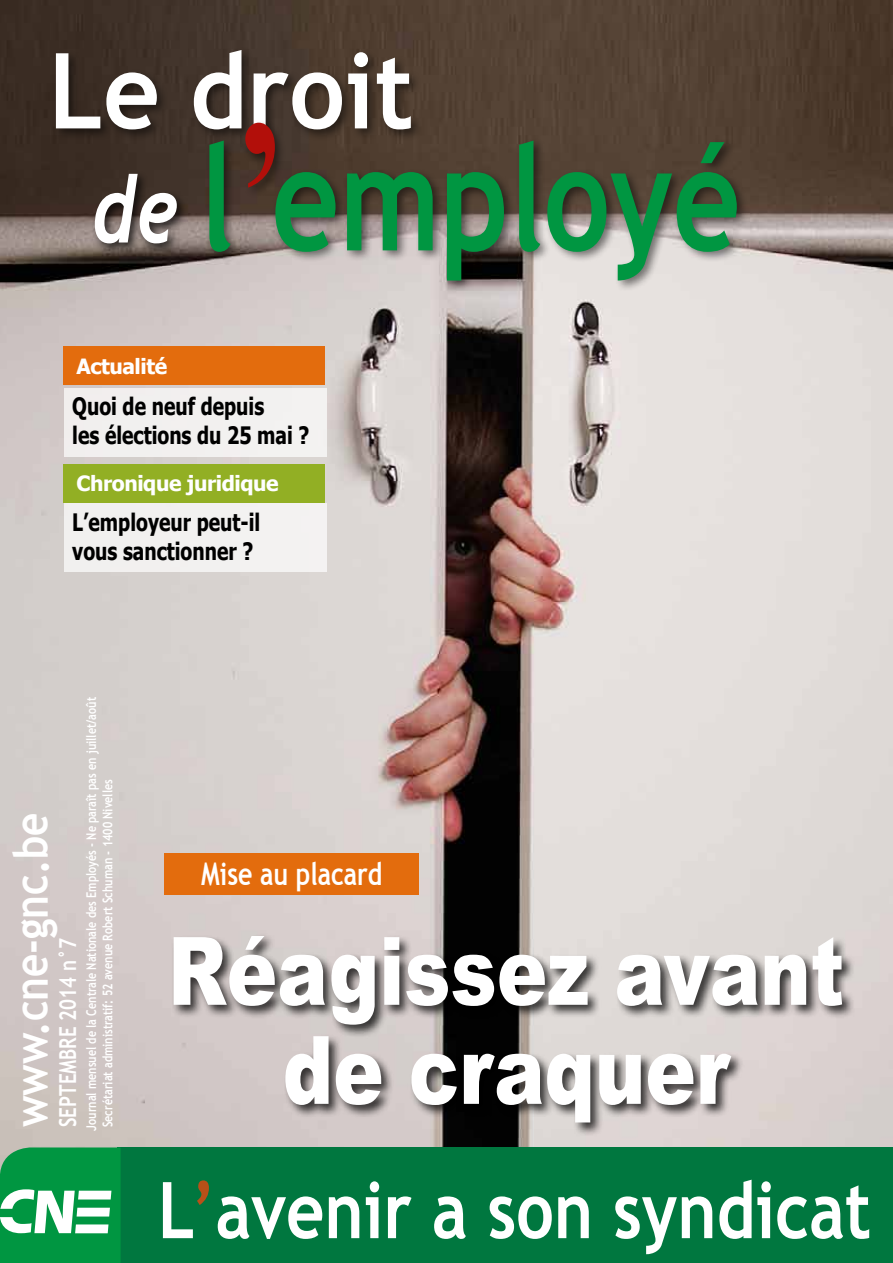
<style>
.page{position:relative;width:893px;height:1263px;background:#fff}
.page>*{position:absolute;margin:0;border:0;box-sizing:border-box;transform-origin:0 0}
.t1{font:700 199.8px "Times New Roman";color:#b20f0a;scale:.8 1}
.t2{font:700 147px "Trebuchet MS";color:#009641;scale:.8 1}
.t3{font:700 105px "Trebuchet MS";color:#fff;scale:.94 1}
.t4{font:900 94.5px/99px "Arial";color:#fff;text-align:center;scale:.8 1}
.t5{font:italic 700 93.15px "Trebuchet";color:#fff;scale:.8 1}
.t6{font:700 78.3px "Trebuchet MS";color:#fff;scale:.85 1}
.t7{font:700 47.55px "Trebuchet MS";color:#fff;scale:.85 1}
.t8{font:700 31.35px "Trebuchet MS";color:#fff;scale:.8 1}
.t9{font:700 24px/28.8px "Tahoma";color:#000;scale:.8 1}
.t10{font:700 23.4px "Trebuchet MS";color:#fff;scale:.8 1}
.t11{font:700 21px "Tahoma";letter-spacing:-.02em;color:#fff}
.t12{font:700 13.5px/16.2px "Trebuchet MS";color:#fff;scale:.8 1}
.s1{color:#b85018}
</style>
<div class="page">
<img style="left:0;top:0;width:893px;height:1147px">
<div style="left:91px;top:170px;width:98px;height:86px;background:#000;opacity:.75"></div>
<div style="left:118px;top:1147px;width:775px;height:116px;background:#00773f"></div>
<svg style="left:0;top:1147px;width:121px;height:116px"></svg>
<div style="left:52px;top:47px;width:371px;height:95px;background:#000;opacity:.5"></div>
<div style="left:241px;top:119px;width:46px;height:80px;background:#000;opacity:.5"></div>
<div style="left:64px;top:504px;width:262px;height:68px;background:#f2f1f0"></div>
<div style="left:64px;top:346px;width:261px;height:39px;background:#e36c0d"></div>
<div style="left:64px;top:389px;width:262px;height:68px;background:#f2f0ef"></div>
<div style="left:64px;top:463px;width:261px;height:39px;background:#92af24"></div>
<div style="left:165px;top:853px;width:254px;height:42px;background:#e36c0d"></div>
<div style="left:205px;top:137px;width:544px;height:156px;background:#000;opacity:.5"></div>
<div style="left:171px;top:933px;width:685px;height:204px;background:#000;opacity:.75"></div>
<h3 class="t3" style="left:49px;top:25px;width:390px">Le droit</h3>
<h1 class="t1" style="left:233px;top:53px;width:68px">’</h1>
<h2 class="t2" style="left:199px;top:106px;width:678px">l employé</h2>
<h3 class="t5" style="left:92px;top:153px;width:108px">de</h3>
<h3 class="t11" style="left:77px;top:351px;width:92px">Actualité</h3>
<h3 class="t9" style="left:72px;top:391px;width:298px">Quoi de neuf depuis<br>les élections du 25 mai ?</h3>
<h3 class="t11" style="left:77px;top:469px;width:204px">Chronique juridique</h3>
<h3 class="t9" style="left:72px;top:506px;width:237px">L’employeur peut-il vous sanctionner ?</h3>
<h3 class="t7" style="left:1px;top:1127px;width:372px;rotate:-90deg">www.cne-gnc.be</h3>
<h3 class="t10" style="left:53px;top:1127px;width:238px;rotate:-90deg">SEPTEMBRE 2014 n°7</h3>
<p class="t12" style="left:83px;top:1130px;width:543px;rotate:-90deg">Journal mensuel de la Centrale Nationale des Employés - Ne paraît pas en juillet/août<br>Secrétariat administratif: 52 avenue Robert Schuman - 1400 Nivelles</p>
<h3 class="t8" style="left:201px;top:855px;width:228px">Mise au placard</h3>
<h3 class="t4" style="left:168px;top:922px;width:847px">Réagissez avant de craquer</h3>
<h3 class="t6" style="left:158px;top:1161px;width:840px">L<span class="s1">’</span>avenir a son syndicat</h3>
</div>
